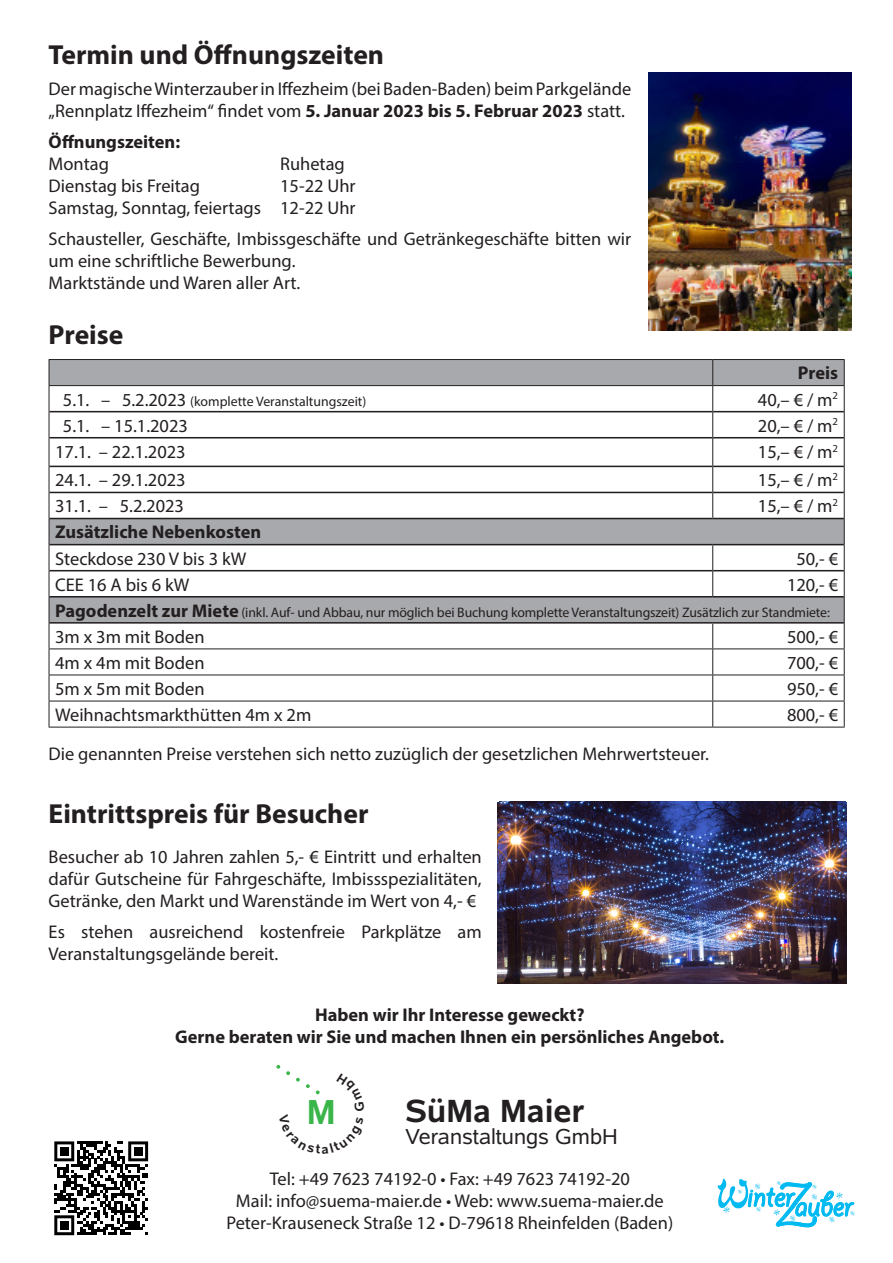
<style>
.page{position:relative;width:893px;height:1263px;background:#fff}
.page>*{position:absolute;margin:0;border:0;box-sizing:border-box;transform-origin:0 0}
.t1{font:700 34.8px "Albany";color:#3ab54a}
.t2{font:700 32.1px "Albany";color:#231f20}
.t3{font:700 27.6px "Myriad Pro";color:#231f20}
.t4{font:21.75px "Albany";color:#231f20}
.t5{font:18.45px/22px "Myriad Pro";color:#231f20}
.t6{font:700 18.45px/22px "Myriad Pro";color:#231f20}
.t7{font:13.8px "Myriad Pro";letter-spacing:-.01em;color:#231f20}
.s1{font-weight:700}
.s2{font-weight:400}
.s3{font-size:18.45px}
.s4{font-weight:700;font-size:18.45px}
</style>
<div class="page">
<svg style="left:718px;top:1179px;width:137px;height:48px"></svg>
<svg style="left:50px;top:360px;width:794px;height:262px"></svg>
<hr style="left:49px;top:411px;width:663px;height:1px;background:#231f20">
<hr style="left:713px;top:411px;width:131px;height:1px;background:#231f20">
<hr style="left:49px;top:437px;width:663px;height:1px;background:#231f20">
<hr style="left:713px;top:437px;width:131px;height:1px;background:#231f20">
<hr style="left:49px;top:466px;width:663px;height:1px;background:#231f20">
<hr style="left:713px;top:466px;width:131px;height:1px;background:#231f20">
<hr style="left:49px;top:492px;width:663px;height:1px;background:#231f20">
<hr style="left:713px;top:492px;width:131px;height:1px;background:#231f20">
<hr style="left:49px;top:518px;width:664px;height:1px;background:#231f20">
<hr style="left:713px;top:518px;width:131px;height:1px;background:#231f20">
<hr style="left:49px;top:544px;width:664px;height:1px;background:#231f20">
<hr style="left:713px;top:544px;width:131px;height:1px;background:#231f20">
<hr style="left:49px;top:570px;width:663px;height:1px;background:#231f20">
<hr style="left:713px;top:570px;width:131px;height:1px;background:#231f20">
<hr style="left:49px;top:596px;width:664px;height:1px;background:#231f20">
<hr style="left:713px;top:596px;width:131px;height:1px;background:#231f20">
<hr style="left:49px;top:622px;width:664px;height:2px;background:#231f20">
<hr style="left:713px;top:622px;width:131px;height:2px;background:#231f20">
<svg style="left:712px;top:545px;width:1px;height:51px"></svg>
<hr style="left:49px;top:648px;width:664px;height:1px;background:#231f20">
<hr style="left:713px;top:648px;width:132px;height:1px;background:#231f20">
<hr style="left:49px;top:675px;width:664px;height:1px;background:#231f20">
<hr style="left:713px;top:675px;width:132px;height:1px;background:#231f20">
<hr style="left:49px;top:701px;width:664px;height:1px;background:#231f20">
<hr style="left:713px;top:701px;width:132px;height:1px;background:#231f20">
<svg style="left:712px;top:624px;width:1px;height:103px"></svg>
<hr style="left:49px;top:727px;width:664px;height:1px;background:#231f20">
<hr style="left:713px;top:727px;width:132px;height:1px;background:#231f20">
<hr style="left:49px;top:359px;width:664px;height:1px;background:#231f20">
<svg style="left:49px;top:360px;width:1px;height:367px"></svg>
<hr style="left:713px;top:359px;width:132px;height:1px;background:#231f20">
<svg style="left:712px;top:360px;width:1px;height:158px"></svg>
<svg style="left:844px;top:360px;width:1px;height:367px"></svg>
<hr style="left:49px;top:385px;width:664px;height:1px;background:#231f20">
<hr style="left:713px;top:385px;width:132px;height:1px;background:#231f20">
<img style="left:649px;top:72px;width:202px;height:259px">
<svg style="left:54px;top:1141px;width:94px;height:94px"></svg>
<div style="left:60px;top:1147px;width:9px;height:8px;background:#000"></div>
<div style="left:134px;top:1147px;width:8px;height:8px;background:#000"></div>
<div style="left:60px;top:1221px;width:9px;height:8px;background:#000"></div>
<img style="left:497px;top:802px;width:349px;height:182px">
<svg style="left:276px;top:1065px;width:44px;height:30px"></svg>
<p class="t3" style="left:49px;top:37px;width:337px">Termin und Öffnungszeiten</p>
<p class="t5" style="left:49px;top:78px;width:584px">Der magische Winterzauber in Iffezheim (bei Baden-Baden) beim Parkgelände „Rennplatz Iffezheim“ findet vom <span class="s1">5. Januar 2023 bis 5. Februar 2023</span> statt.</p>
<p class="t6" style="left:49px;top:130px;width:133px">Öffnungszeiten:<br><span class="s2">Montag</span></p>
<p class="t5" style="left:280px;top:152px;width:66px">Ruhetag</p>
<p class="t5" style="left:49px;top:175px;width:308px;text-align:right">15-22 Uhr<br>Samstag, Sonntag, feiertags 12-22 Uhr</p>
<p class="t5" style="left:49px;top:227px;width:584px">Schausteller, Geschäfte, Imbissgeschäfte und Getränkegeschäfte bitten wir um eine schriftliche Bewerbung.<br>Marktstände und Waren aller Art.</p>
<p class="t3" style="left:49px;top:317px;width:76px">Preise</p>
<p class="t5" style="left:49px;top:175px;width:153px">Dienstag bis Freitag</p>
<p class="t6" style="left:798px;top:362px;width:42px">Preis</p>
<p class="t7" style="left:63px;top:392px;width:305px"><span class="s3">5.1. – 5.2.2023</span> (komplette Veranstaltungszeit)</p>
<p class="t5" style="left:758px;top:388px;width:82px">40,– € / m<sup>2</sup></p>
<p class="t5" style="left:63px;top:414px;width:126px">5.1. – 15.1.2023</p>
<p class="t5" style="left:758px;top:414px;width:82px">20,– € / m<sup>2</sup></p>
<p class="t5" style="left:55px;top:440px;width:132px">17.1. – 22.1.2023</p>
<p class="t5" style="left:758px;top:440px;width:82px">15,– € / m<sup>2</sup></p>
<p class="t5" style="left:55px;top:469px;width:132px">24.1. – 29.1.2023</p>
<p class="t5" style="left:758px;top:469px;width:82px">15,– € / m<sup>2</sup></p>
<p class="t5" style="left:55px;top:495px;width:130px">31.1. – 5.2.2023</p>
<p class="t5" style="left:758px;top:495px;width:82px">15,– € / m<sup>2</sup></p>
<p class="t6" style="left:55px;top:519px;width:208px;line-height:26.1px">Zusätzliche Nebenkosten<br><span class="s2">Steckdose 230 V bis 3 kW</span></p>
<p class="t5" style="left:796px;top:547px;width:43px">50,- €</p>
<p class="t5" style="left:55px;top:573px;width:136px">CEE 16 A bis 6 kW</p>
<p class="t5" style="left:787px;top:573px;width:53px">120,- €</p>
<p class="t7" style="left:55px;top:603px;width:776px"><span class="s4">Pagodenzelt zur Miete</span> (inkl. Auf- und Abbau, nur möglich bei Buchung komplette Veranstaltungszeit) Zusätzlich zur Standmiete:</p>
<p class="t5" style="left:55px;top:625px;width:151px">3m x 3m mit Boden</p>
<p class="t5" style="left:787px;top:625px;width:53px">500,- €</p>
<p class="t5" style="left:55px;top:651px;width:151px">4m x 4m mit Boden</p>
<p class="t5" style="left:787px;top:651px;width:53px">700,- €</p>
<p class="t5" style="left:55px;top:677px;width:151px">5m x 5m mit Boden</p>
<p class="t5" style="left:787px;top:677px;width:53px">950,- €</p>
<p class="t5" style="left:55px;top:703px;width:258px">Weihnachtsmarkthütten 4m x 2m</p>
<p class="t5" style="left:787px;top:703px;width:53px">800,- €</p>
<p class="t5" style="left:49px;top:742px;width:662px">Die genannten Preise verstehen sich netto zuzüglich der gesetzlichen Mehrwertsteuer.</p>
<p class="t3" style="left:49px;top:796px;width:321px">Eintrittspreis für Besucher</p>
<p class="t5" style="left:49px;top:845px;width:435px;text-align:justify">Besucher ab 10 Jahren zahlen 5,- € Eintritt und erhalten dafür Gutscheine für Fahrgeschäfte, Imbissspezialitäten, Getränke, den Markt und Warenstände im Wert von 4,- €</p>
<p class="t5" style="left:49px;top:920px;width:435px">Es stehen ausreichend kostenfreie Parkplätze am<br>Veranstaltungsgelände bereit.</p>
<p class="t6" style="left:175px;top:1003px;width:551px;text-align:center">Haben wir Ihr Interesse geweckt?<br>Gerne beraten wir Sie und machen Ihnen ein persönliches Angebot.</p>
<p class="t1" style="left:307px;top:1087px;width:30px">M</p>
<p class="t2" style="left:405px;top:1088px;width:180px">SüMa Maier</p>
<p class="t4" style="left:405px;top:1121px;width:214px">Veranstaltungs GmbH</p>
<p class="t5" style="left:226px;top:1167px;width:448px;text-align:center">Tel: +49 7623 74192-0 • Fax: +49 7623 74192-20<br>Mail: info@suema-maier.de • Web: www.suema-maier.de<br>Peter-Krauseneck Straße 12 • D-79618 Rheinfelden (Baden)</p>
</div>
